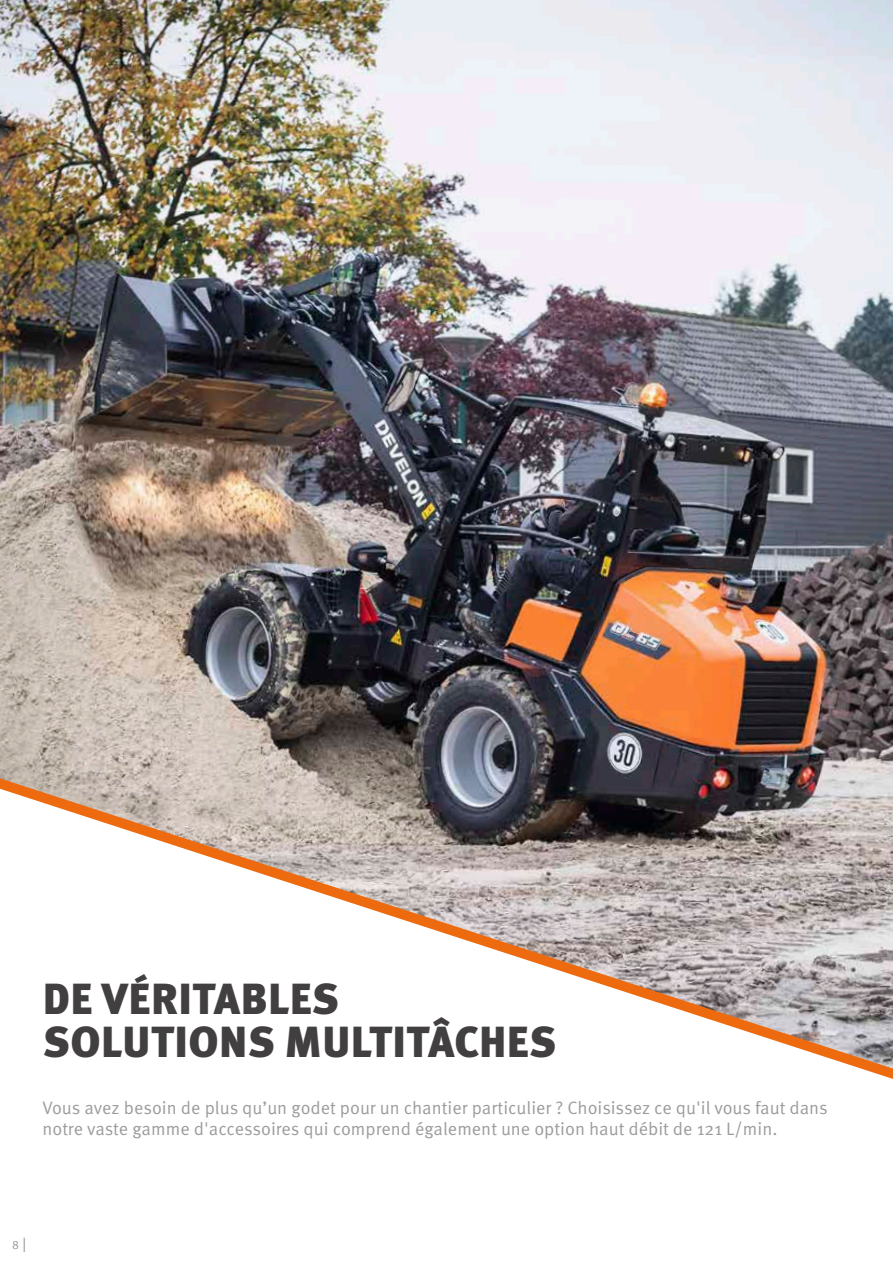
<style>
.page{position:relative;width:893px;height:1263px;background:#fff}
.page>*{position:absolute;margin:0;border:0;box-sizing:border-box;transform-origin:0 0}
.t1{font:900 43.5px/43.5px "Meta Pro";letter-spacing:.01em;color:#423f41}
.t2{font:18px/21.6px "Meta Pro Norm";color:#9c9c9c}
.t3{font:12px "Meta Pro Norm";color:#979296}
.s1{font-size:15px}
</style>
<div class="page">
<img style="left:0;top:0;width:893px;height:778px">
<svg style="left:0;top:778px;width:893px;height:301px"></svg>
<h1 class="t1" style="left:43px;top:975px;width:515px">DE VÉRITABLES<br>SOLUTIONS MULTITÂCHES</h1>
<p class="t2" style="left:43px;top:1095px;width:787px">Vous avez besoin de plus qu’un godet pour un chantier particulier ? Choisissez ce qu'il vous faut dans notre vaste gamme d'accessoires qui comprend également une option haut débit de 121 L/min.</p>
<p class="t3" style="left:12px;top:1235px;width:16px">8 <span class="s1">|</span></p>
</div>
